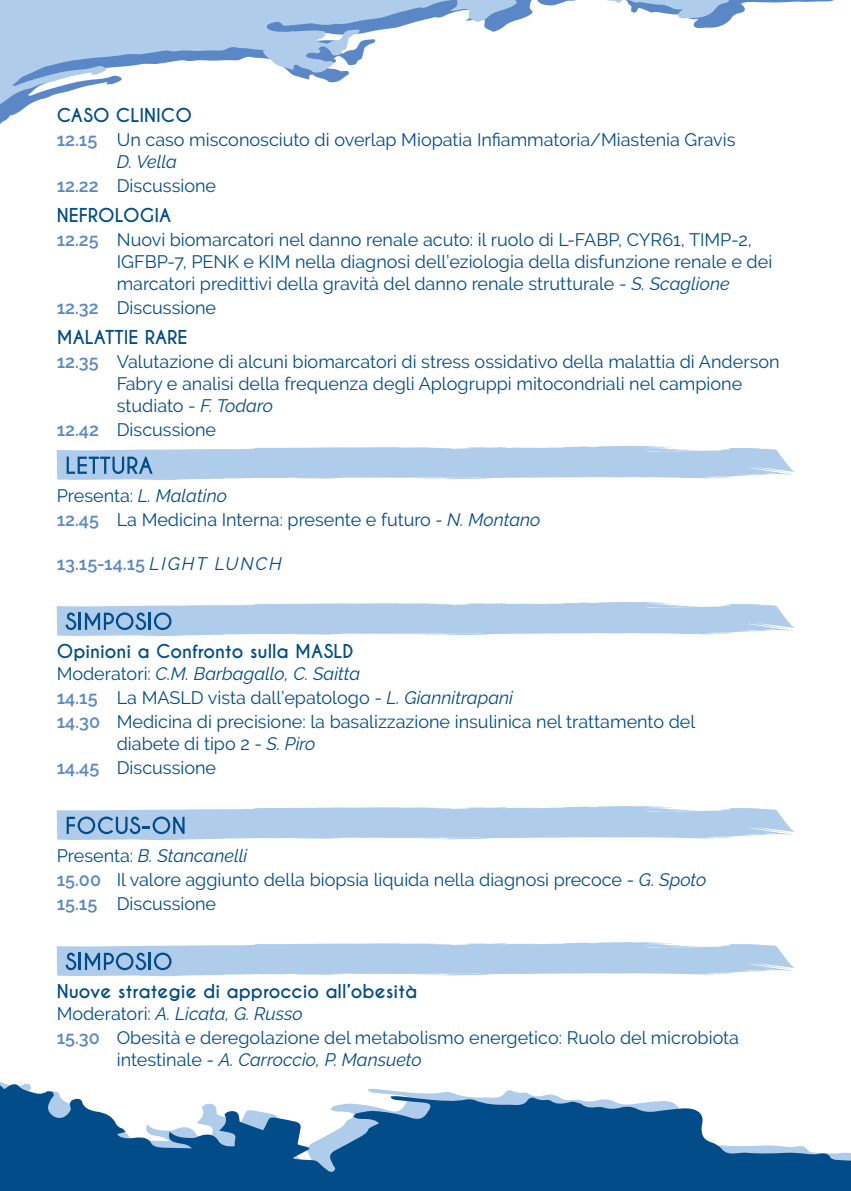
<style>
.page{position:relative;width:851px;height:1191px;background:#fff}
.page>*{position:absolute;margin:0;border:0;box-sizing:border-box;transform-origin:0 0}
.t1{font:18px/24px "Raleway";color:#014c89}
.t2{font:700 18px "Caviar Dreams";color:#014c89}
.t3{font:italic 18px "Raleway";color:#014c89}
.t4{font:600 18px "Raleway";color:#5a88c6}
.s1{font-weight:600;color:#5a88c6}
.s2{font-style:italic}
.s3{font-weight:400;font-style:italic;color:#014c89}
.s4{font-style:normal}
</style>
<div class="page">
<svg style="left:0;top:1082px;width:850px;height:109px;fill:#014c89"></svg>
<svg style="left:0;top:0;width:834px;height:118px"></svg>
<svg style="left:850px;top:1153px;width:1px;height:38px"></svg>
<svg style="left:57px;top:446px;width:738px;height:34px;background:#b6d0ea"></svg>
<svg style="left:57px;top:602px;width:738px;height:34px;background:#b5cfea"></svg>
<svg style="left:57px;top:806px;width:737px;height:34px;background:#b5cfea"></svg>
<svg style="left:57px;top:942px;width:737px;height:34px;background:#b5cfea"></svg>
<p class="t2" style="left:57px;top:104px;width:137px">CASO CLINICO</p>
<p class="t1" style="left:117px;top:128px;width:620px;line-height:22px;text-indent:-60px"><span class="s1">12.15</span> Un caso misconosciuto di overlap Miopatia Infiammatoria/Miastenia Gravis<br><span class="s2">D. Vella</span></p>
<p class="t1" style="left:57px;top:173px;width:161px"><span class="s1">12.22</span> Discussione</p>
<p class="t2" style="left:57px;top:204px;width:116px">NEFROLOGIA</p>
<p class="t1" style="left:117px;top:228px;width:657px;line-height:22px;text-indent:-60px"><span class="s1">12.25</span> Nuovi biomarcatori nel danno renale acuto: il ruolo di L-FABP, CYR61, TIMP-2,<br>IGFBP-7, PENK e KIM nella diagnosi dell’eziologia della disfunzione renale e dei marcatori predittivi della gravità del danno renale strutturale - <span class="s2">S. Scaglione</span></p>
<p class="t1" style="left:57px;top:295px;width:161px"><span class="s1">12.32</span> Discussione</p>
<p class="t2" style="left:57px;top:326px;width:132px">MALATTIE RARE</p>
<p class="t1" style="left:117px;top:350px;width:664px;line-height:22px;text-indent:-60px"><span class="s1">12.35</span> Valutazione di alcuni biomarcatori di stress ossidativo della malattia di Anderson<br>Fabry e analisi della frequenza degli Aplogruppi mitocondriali nel campione studiato - <span class="s2">F. Todaro</span></p>
<p class="t1" style="left:57px;top:417px;width:161px"><span class="s1">12.42</span> Discussione</p>
<p class="t1" style="left:57px;top:483px;width:485px">Presenta: <span class="s2">L. Malatino<br></span><span class="s1">12.45</span> La Medicina Interna: presente e futuro <span class="s2">- N. Montano</span></p>
<p class="t4" style="left:57px;top:553px;width:227px">13.15-14.15 <span class="s3">LIGHT LUNCH</span></p>
<p class="t2" style="left:57px;top:640px;width:298px">Opinioni a Confronto sulla MASLD</p>
<p class="t1" style="left:57px;top:661px;width:640px">Moderatori: <span class="s2">C.M. Barbagallo, C. Saitta<br></span><span class="s1">14.15</span> La MASLD vista dall’epatologo - <span class="s2">L. Giannitrapani<br></span><span class="s1">14.30</span> Medicina di precisione: la basalizzazione insulinica nel trattamento del</p>
<p class="t1" style="left:57px;top:731px;width:260px;text-indent:60px">diabete di tipo 2 - <span class="s2">S. Piro<br></span><span class="s1">14.45</span> Discussione</p>
<p class="t1" style="left:57px;top:843px;width:651px">Presenta: <span class="s2">B. Stancanelli<br></span><span class="s1">15.00</span> Il valore aggiunto della biopsia liquida nella diagnosi precoce - <span class="s2">G. Spoto<br></span><span class="s1">15.15</span> Discussione</p>
<p class="t2" style="left:57px;top:980px;width:362px">Nuove strategie di approccio all’obesità</p>
<p class="t1" style="left:57px;top:1001px;width:683px">Moderatori: <span class="s2">A. Licata, G. Russo<br></span><span class="s1">15.30</span> Obesità e deregolazione del metabolismo energetico: Ruolo del microbiota</p>
<p class="t3" style="left:117px;top:1049px;width:306px"><span class="s4">intestinale -</span> A. Carroccio, P. Mansueto</p>
</div>
